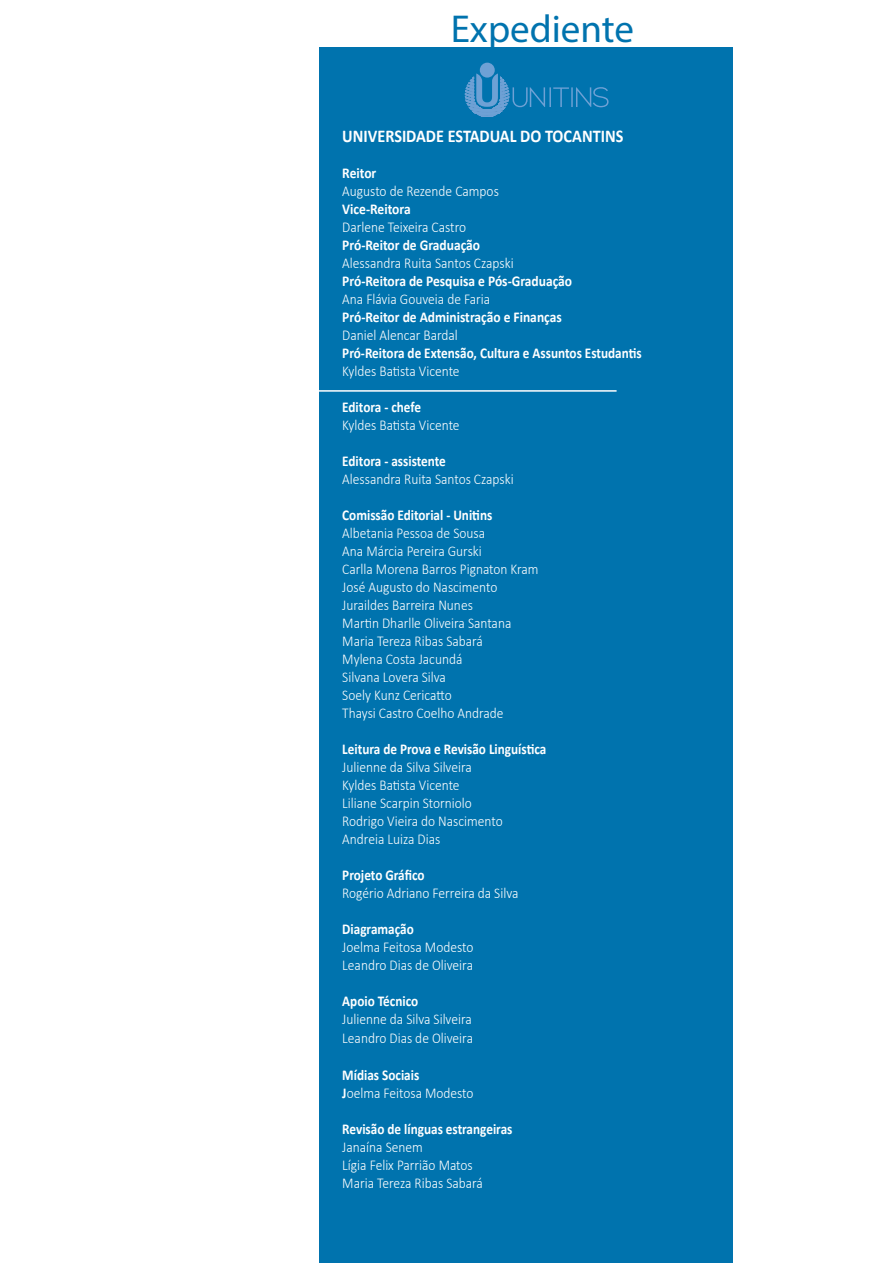
<style>
.page{position:relative;width:893px;height:1263px;background:#fff}
.page>*{position:absolute;margin:0;border:0;box-sizing:border-box;transform-origin:0 0}
.t1{font:39px "Myriad Pro";color:#0073ae}
.t2{font:700 18px "Calibri";color:#fff;scale:.9 1}
.t3{font:300 15px/18px "Calibri";color:#fff;scale:.9 1}
.t4{font:700 15px/18px "Calibri";color:#fff;scale:.88 1}
.t5{font:700 15px "Calibri";color:#fff;scale:.9 1}
.s1{font-weight:700}
.s2{font-weight:300}
</style>
<div class="page">
<div style="left:319px;top:48px;width:413px;height:1215px;background:#0073ae"></div>
<div style="left:480px;top:63px;width:15px;height:15px;background:#6ea1d5;border-radius:50%"></div>
<svg style="left:465px;top:73px;width:143px;height:44px"></svg>
<hr style="left:315px;top:390px;width:302px;height:2px;background:#fff">
<p class="t1" style="left:451px;top:5px;width:185px">Expediente</p>
<p class="t2" style="left:342px;top:123px;width:314px">UNIVERSIDADE ESTADUAL DO TOCANTINS</p>
<p class="t5" style="left:342px;top:163px;width:39px">Reitor</p>
<p class="t3" style="left:342px;top:182px;width:175px">Augusto de Rezende Campos</p>
<p class="t5" style="left:342px;top:199px;width:77px">Vice-Reitora</p>
<p class="t3" style="left:342px;top:218px;width:139px">Darlene Teixeira Castro</p>
<p class="t5" style="left:342px;top:235px;width:155px">Pró-Reitor de Graduação</p>
<p class="t3" style="left:342px;top:254px;width:192px">Alessandra Ruita Santos Czapski</p>
<p class="t5" style="left:342px;top:271px;width:257px">Pró-Reitora de Pesquisa e Pós-Graduação</p>
<p class="t3" style="left:342px;top:290px;width:166px">Ana Flávia Gouveia de Faria</p>
<p class="t5" style="left:342px;top:307px;width:245px">Pró-Reitor de Administração e Finanças</p>
<p class="t3" style="left:342px;top:326px;width:130px">Daniel Alencar Bardal</p>
<p class="t4" style="left:342px;top:344px;width:342px">Pró-Reitora de Extensão, Cultura e Assuntos Estudantis</p>
<p class="t3" style="left:342px;top:362px;width:132px">Kyldes Batista Vicente</p>
<p class="t3" style="left:342px;top:398px;width:132px"><span class="s1">Editora - chefe<br></span>Kyldes Batista Vicente</p>
<p class="t3" style="left:342px;top:452px;width:192px"><span class="s1">Editora - assistente<br></span>Alessandra Ruita Santos Czapski</p>
<p class="t4" style="left:342px;top:506px;width:172px">Comissão Editorial - Unitins<br><span class="s2">Albetania Pessoa de Sousa</span></p>
<p class="t3" style="left:342px;top:542px;width:157px">Ana Márcia Pereira Gurski</p>
<p class="t3" style="left:342px;top:560px;width:220px">Carlla Morena Barros Pignaton Kram</p>
<p class="t3" style="left:342px;top:578px;width:174px">José Augusto do Nascimento</p>
<p class="t3" style="left:342px;top:596px;width:147px">Juraildes Barreira Nunes</p>
<p class="t3" style="left:342px;top:614px;width:189px">Martin Dharlle Oliveira Santana</p>
<p class="t3" style="left:342px;top:632px;width:158px">Maria Tereza Ribas Sabará</p>
<p class="t3" style="left:342px;top:650px;width:135px">Mylena Costa Jacundá</p>
<p class="t3" style="left:342px;top:668px;width:117px">Silvana Lovera Silva</p>
<p class="t3" style="left:342px;top:686px;width:123px">Soely Kunz Cericatto</p>
<p class="t3" style="left:342px;top:704px;width:181px">Thaysi Castro Coelho Andrade</p>
<p class="t4" style="left:342px;top:740px;width:233px">Leitura de Prova e Revisão Linguística<br><span class="s2">Julienne da Silva Silveira</span></p>
<p class="t3" style="left:342px;top:776px;width:132px">Kyldes Batista Vicente</p>
<p class="t3" style="left:342px;top:794px;width:146px">Liliane Scarpin Storniolo</p>
<p class="t3" style="left:342px;top:812px;width:180px">Rodrigo Vieira do Nascimento</p>
<p class="t3" style="left:342px;top:830px;width:110px">Andreia Luiza Dias</p>
<p class="t3" style="left:342px;top:866px;width:197px"><span class="s1">Projeto Gráfico<br></span>Rogério Adriano Ferreira da Silva</p>
<p class="t4" style="left:342px;top:920px;width:83px">Diagramação</p>
<p class="t3" style="left:342px;top:938px;width:147px">Joelma Feitosa Modesto</p>
<p class="t3" style="left:342px;top:956px;width:147px">Leandro Dias de Oliveira</p>
<p class="t3" style="left:342px;top:992px;width:145px"><span class="s1">Apoio Técnico<br></span>Julienne da Silva Silveira</p>
<p class="t3" style="left:342px;top:1029px;width:147px">Leandro Dias de Oliveira</p>
<p class="t4" style="left:342px;top:1066px;width:89px">Mídias Sociais</p>
<p class="t3" style="left:342px;top:1084px;width:147px"><span class="s1">J</span>oelma Feitosa Modesto</p>
<p class="t4" style="left:342px;top:1120px;width:195px">Revisão de línguas estrangeiras</p>
<p class="t3" style="left:342px;top:1138px;width:91px">Janaína Senem</p>
<p class="t3" style="left:342px;top:1156px;width:147px">Lígia Felix Parrião Matos</p>
<p class="t3" style="left:342px;top:1174px;width:158px">Maria Tereza Ribas Sabará</p>
</div>
